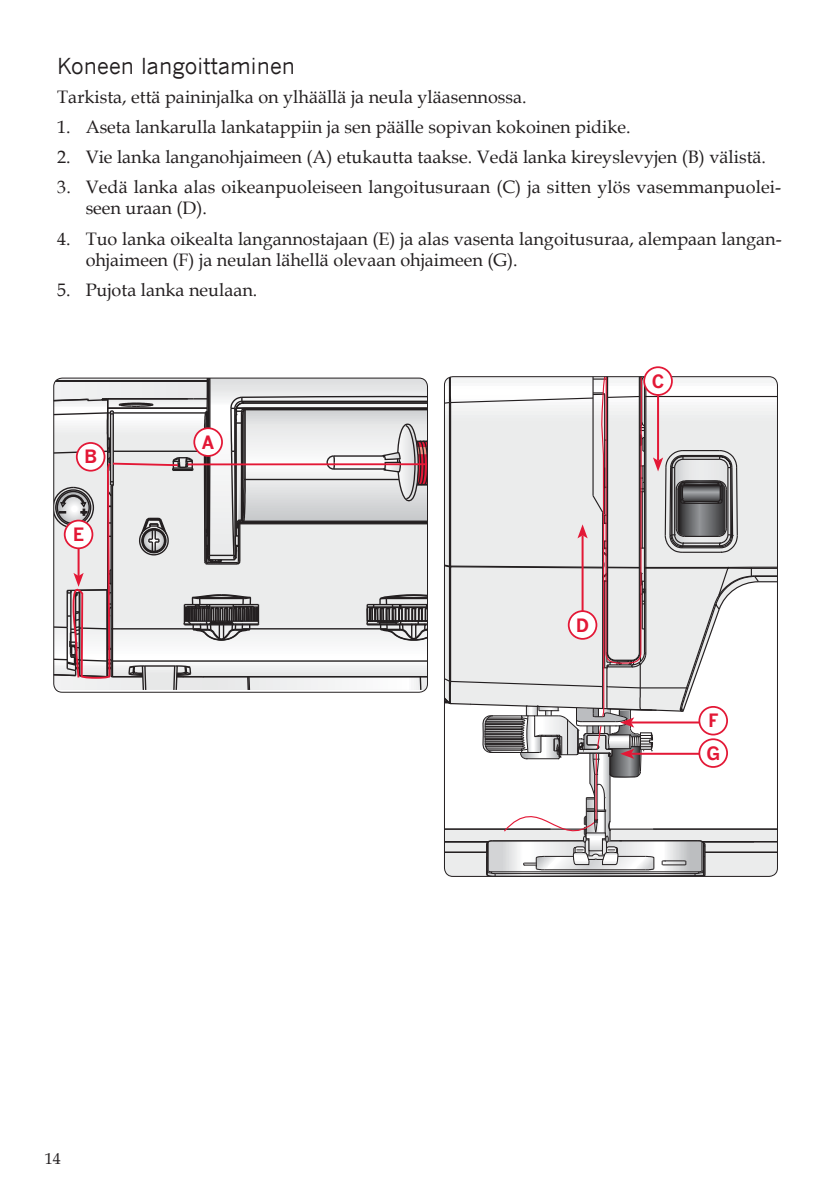
<style>
.page{position:relative;width:839px;height:1190px;background:#fff}
.page>*{position:absolute;margin:0;border:0;box-sizing:border-box;transform-origin:0 0}
.t1{font:22px "News Gothic WGL";color:#231f20}
.t2{font:18px/21.6px "Book Antiqua";color:#231f20}
.t3{font:700 18px/32.4px "News Gothic WGL";color:#e31836}
.t4{font:16px "Book Antiqua";color:#231f20}
</style>
<div class="page">
<hr style="left:444px;top:876px;width:333px;height:1px;background:#231f20">
<svg style="left:54px;top:378px;width:374px;height:312px"></svg>
<div style="left:65px;top:520px;width:27px;height:28px;background:#fff;border-radius:50%"></div>
<div style="left:64px;top:519px;width:29px;height:30px;border:2px solid #e31836;border-radius:50%"></div>
<svg style="left:444px;top:377px;width:333px;height:499px"></svg>
<div style="left:643px;top:367px;width:28px;height:28px;background:#fff;border-radius:50%"></div>
<div style="left:643px;top:366px;width:29px;height:30px;border:2px solid #e31836;border-radius:50%"></div>
<p class="t1" style="left:57px;top:53px;width:239px">Koneen langoittaminen</p>
<p class="t2" style="left:57px;top:86px;width:470px">Tarkista, että paininjalka on ylhäällä ja neula yläasennossa.</p>
<p class="t2" style="left:57px;top:116px;width:574px">1. Aseta lankarulla lankatappiin ja sen päälle sopivan kokoinen pidike.</p>
<p class="t2" style="left:57px;top:146px;width:710px">2. Vie lanka langanohjaimeen (A) etukautta taakse. Vedä lanka kireyslevyjen (B) välistä.</p>
<p class="t2" style="left:86px;top:176px;width:696px;text-indent:-28px">3. Vedä lanka alas oikeanpuoleiseen langoitusuraan (C) ja sitten ylös vasemmanpuolei&shy;seen uraan (D).</p>
<p class="t2" style="left:86px;top:228px;width:697px;text-indent:-28px">4. Tuo lanka oikealta langannostajaan (E) ja alas vasenta langoitusuraa, alempaan langan&shy;ohjaimeen (F) ja neulan lähellä olevaan ohjaimeen (G).</p>
<p class="t2" style="left:57px;top:280px;width:201px">5. Pujota lanka neulaan.</p>
<p class="t3" style="left:84px;top:440px;width:15px">B</p>
<p class="t3" style="left:73px;top:518px;width:13px">E</p>
<p class="t3" style="left:202px;top:425px;width:14px">A</p>
<p class="t4" style="left:45px;top:1149px;width:17px">14</p>
<p class="t3" style="left:651px;top:365px;width:14px">C</p>
<p class="t3" style="left:575px;top:608px;width:15px">D</p>
<p class="t3" style="left:706px;top:704px;width:15px">F<br>G</p>
</div>
